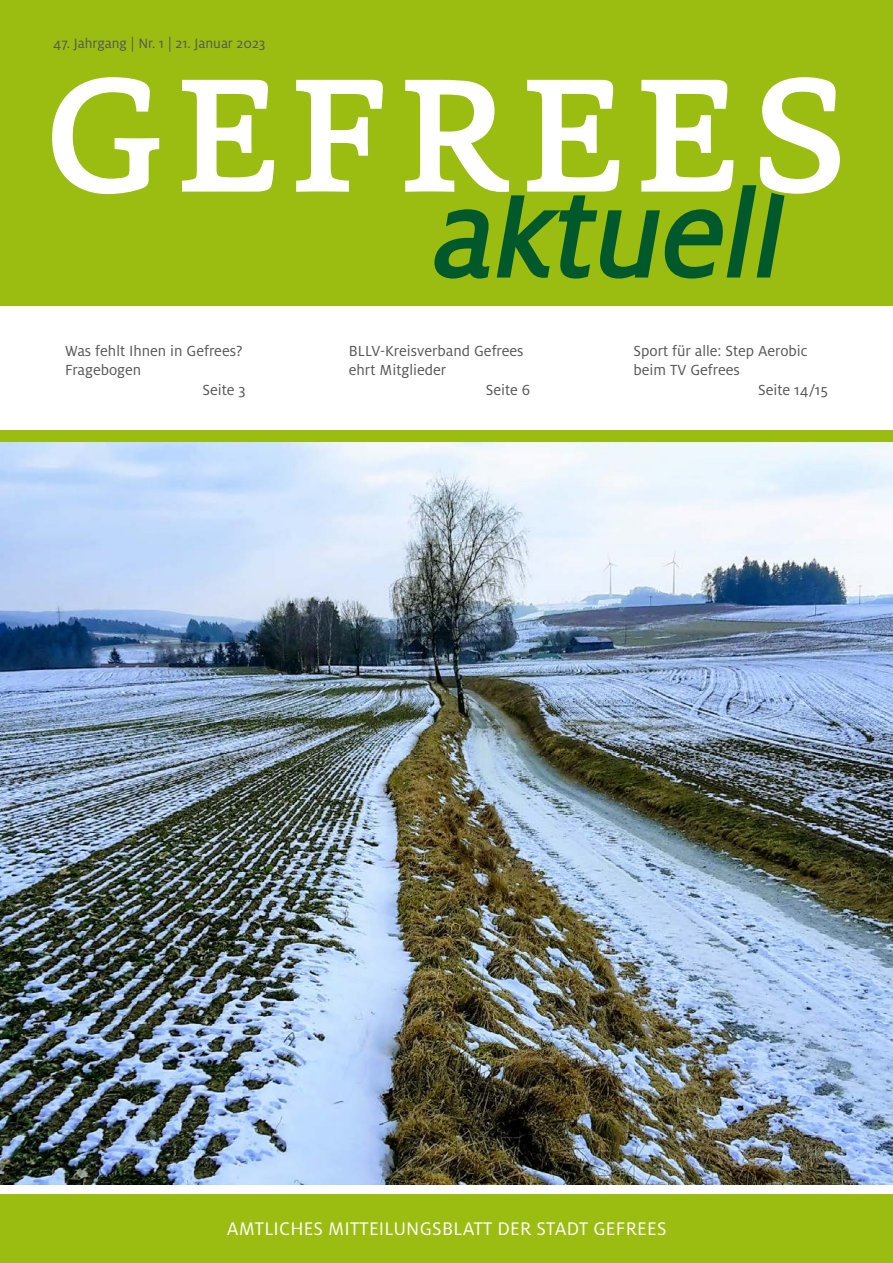
<style>
.page{position:relative;width:893px;height:1263px;background:#fff}
.page>*{position:absolute;margin:0;border:0;box-sizing:border-box;transform-origin:0 0}
.t1{font:20.25px "Milo OT";letter-spacing:.01em;color:#fff}
.t2{font:16.2px "Milo OT";color:#565655}
.t3{font:15px "Milo OT";color:#565655}
</style>
<div class="page">
<img style="left:0;top:442px;width:893px;height:743px">
<div style="left:0;top:0;width:893px;height:305px;background:#9bbd11"></div>
<div style="left:0;top:431px;width:893px;height:11px;background:#9bbd11"></div>
<div style="left:0;top:1193px;width:893px;height:70px;background:#9bbd11"></div>
<svg style="left:52px;top:77px;width:107px;height:117px"></svg>
<svg style="left:182px;top:80px;width:92px;height:112px"></svg>
<svg style="left:296px;top:80px;width:87px;height:112px"></svg>
<svg style="left:405px;top:77px;width:435px;height:202px"></svg>
<p class="t3" style="left:53px;top:35px;width:214px">47. Jahrgang | Nr. 1 | 21. Januar 2023</p>
<p class="t2" style="left:65px;top:342px;width:179px">Was fehlt Ihnen in Gefrees?</p>
<p class="t2" style="left:65px;top:361px;width:78px">Fragebogen</p>
<p class="t2" style="left:202px;top:381px;width:45px">Seite 3</p>
<p class="t2" style="left:349px;top:342px;width:176px">BLLV-Kreisverband Gefrees</p>
<p class="t2" style="left:349px;top:361px;width:99px">ehrt Mitglieder</p>
<p class="t2" style="left:486px;top:381px;width:46px">Seite 6</p>
<p class="t2" style="left:634px;top:342px;width:176px">Sport für alle: Step Aerobic</p>
<p class="t2" style="left:634px;top:361px;width:108px">beim TV Gefrees</p>
<p class="t2" style="left:758px;top:381px;width:71px">Seite 14/15</p>
<p class="t1" style="left:227px;top:1218px;width:441px">AMTLICHES MITTEILUNGSBLATT DER STADT GEFREES</p>
</div>
